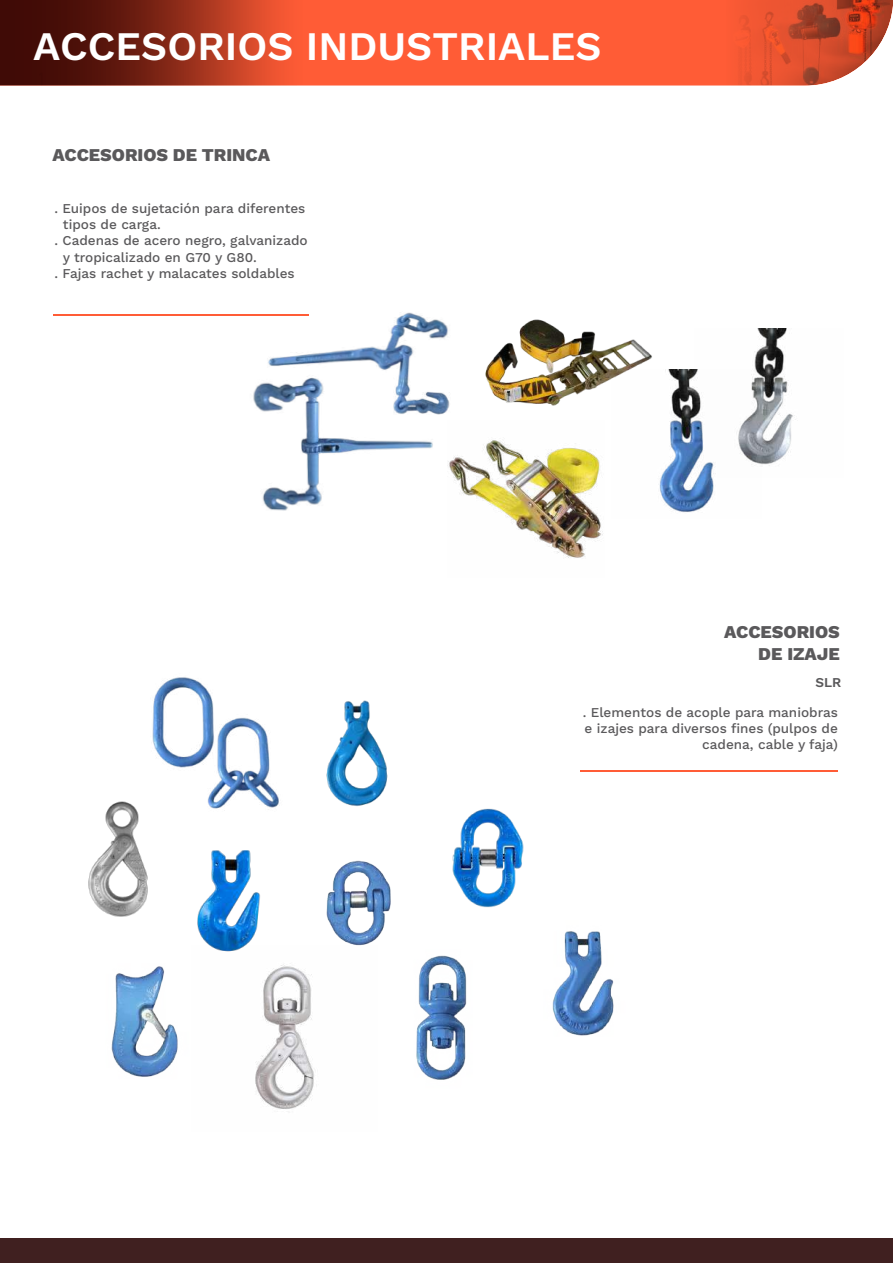
<style>
.page{position:relative;width:893px;height:1263px;background:#fff}
.page>*{position:absolute;margin:0;border:0;box-sizing:border-box;transform-origin:0 0}
.t1{font:600 40.5px "Work Sans";color:#fff}
.t2{font:800 18px/21.6px "Work Sans";color:#5a595b;text-align:right}
.t3{font:500 13.5px/16.2px "Work Sans";color:#5a595b;text-align:right}
.t4{font:600 13.5px "Work Sans";color:#5a595b}
</style>
<div class="page">
<div style="left:0;top:1238px;width:893px;height:25px;background:#402020"></div>
<img style="left:223px;top:312px;width:227px;height:199px">
<img style="left:485px;top:319px;width:167px;height:87px">
<img style="left:448px;top:421px;width:155px;height:137px">
<img style="left:612px;top:369px;width:102px;height:144px">
<img style="left:694px;top:329px;width:102px;height:149px">
<hr style="left:53px;top:314px;width:256px;height:1px;background:#ff5c36">
<hr style="left:580px;top:770px;width:258px;height:1px;background:#ff5c36">
<img style="left:152px;top:677px;width:127px;height:132px">
<img style="left:326px;top:860px;width:65px;height:86px">
<img style="left:416px;top:955px;width:51px;height:125px">
<img style="left:111px;top:966px;width:67px;height:111px">
<img style="left:552px;top:931px;width:62px;height:105px">
<img style="left:452px;top:808px;width:72px;height:100px">
<img style="left:197px;top:850px;width:63px;height:96px">
<img style="left:326px;top:700px;width:62px;height:106px">
<img style="left:88px;top:801px;width:88px;height:115px">
<img style="left:210px;top:946px;width:104px;height:163px">
<svg style="left:0;top:0;width:893px;height:86px;background:#ce4a2d"></svg>
<h1 class="t1" style="left:33px;top:24px;width:570px">ACCESORIOS INDUSTRIALES</h1>
<h2 class="t2" style="left:53px;top:144px;width:219px">ACCESORIOS DE TRINCA</h2>
<p class="t3" style="left:54px;top:201px;width:253px">. Euipos de sujetación para diferentes</p>
<p class="t3" style="left:63px;top:217px;width:99px">tipos de carga.</p>
<p class="t3" style="left:54px;top:234px;width:255px">. Cadenas de acero negro, galvanizado</p>
<p class="t3" style="left:63px;top:250px;width:195px">y tropicalizado en G70 y G80.</p>
<p class="t3" style="left:54px;top:266px;width:242px">. Fajas rachet y malacates soldables</p>
<h2 class="t2" style="left:724px;top:621px;width:117px">ACCESORIOS<br>DE IZAJE</h2>
<p class="t4" style="left:815px;top:675px;width:27px">SLR</p>
<p class="t3" style="left:583px;top:705px;width:257px">. Elementos de acople para maniobras e izajes para diversos fines (pulpos de cadena, cable y faja)</p>
</div>
